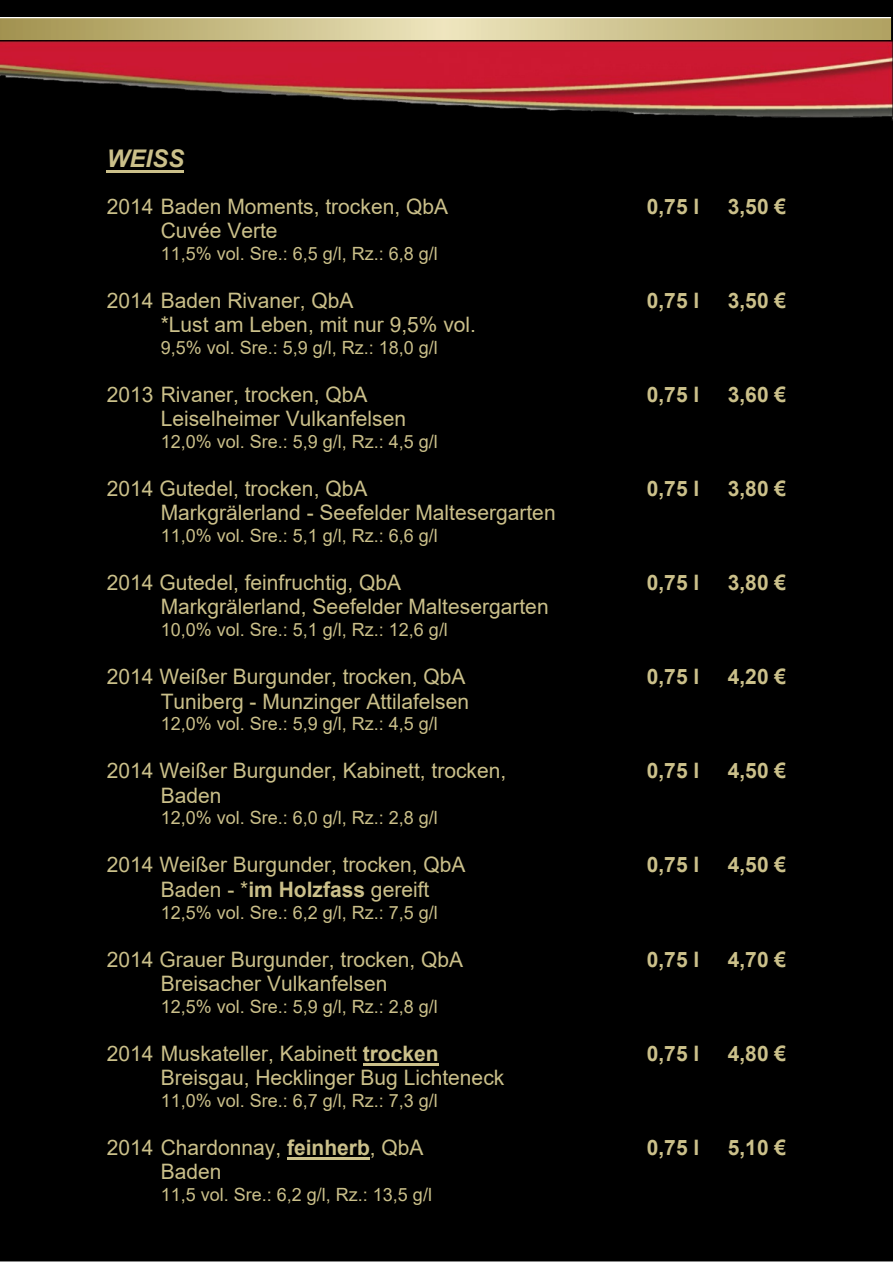
<style>
.page{position:relative;width:893px;height:1263px;background:#fff}
.page>*{position:absolute;margin:0;border:0;box-sizing:border-box;transform-origin:0 0}
.t1{font:italic 700 24.3px "Arial";color:#cbc08a}
.t2{font:21.3px "Arial";color:#cbc08a}
.t3{font:700 21.3px "Arial";color:#cbc08a}
.t4{font:18.3px "Arial";color:#cbc08a}
.s1{font-weight:700}
</style>
<div class="page">
<div style="left:0;top:0;width:893px;height:1261px;background:#000"></div>
<hr style="left:107px;top:170px;width:77px;height:3px;background:#cbc08a">
<hr style="left:363px;top:1063px;width:76px;height:2px;background:#cbc08a">
<hr style="left:287px;top:1157px;width:83px;height:2px;background:#cbc08a">
<img style="left:0;top:17px;width:893px;height:24px">
<img style="left:0;top:41px;width:893px;height:79px">
<p class="t1" style="left:107px;top:150px;width:79px">WEISS</p>
<p class="t2" style="left:107px;top:198px;width:343px">2014 Baden Moments, trocken, QbA</p>
<p class="t3" style="left:647px;top:198px;width:54px">0,75 l</p>
<p class="t3" style="left:728px;top:198px;width:60px">3,50 €</p>
<p class="t2" style="left:161px;top:222px;width:118px">Cuvée Verte</p>
<p class="t4" style="left:161px;top:246px;width:279px">11,5% vol. Sre.: 6,5 g/l, Rz.: 6,8 g/l</p>
<p class="t2" style="left:107px;top:292px;width:248px">2014 Baden Rivaner, QbA</p>
<p class="t3" style="left:647px;top:292px;width:54px">0,75 l</p>
<p class="t3" style="left:728px;top:292px;width:60px">3,50 €</p>
<p class="t2" style="left:161px;top:317px;width:317px">*Lust am Leben, mit nur 9,5% vol.</p>
<p class="t4" style="left:161px;top:340px;width:279px">9,5% vol. Sre.: 5,9 g/l, Rz.: 18,0 g/l</p>
<p class="t2" style="left:107px;top:386px;width:262px">2013 Rivaner, trocken, QbA</p>
<p class="t3" style="left:647px;top:386px;width:54px">0,75 l</p>
<p class="t3" style="left:728px;top:386px;width:60px">3,60 €</p>
<p class="t2" style="left:161px;top:411px;width:247px">Leiselheimer Vulkanfelsen</p>
<p class="t4" style="left:161px;top:434px;width:279px">12,0% vol. Sre.: 5,9 g/l, Rz.: 4,5 g/l</p>
<p class="t2" style="left:107px;top:480px;width:262px">2014 Gutedel, trocken, QbA</p>
<p class="t3" style="left:647px;top:480px;width:54px">0,75 l</p>
<p class="t3" style="left:728px;top:480px;width:60px">3,80 €</p>
<p class="t2" style="left:161px;top:505px;width:396px">Markgrälerland - Seefelder Maltesergarten</p>
<p class="t4" style="left:161px;top:529px;width:279px">11,0% vol. Sre.: 5,1 g/l, Rz.: 6,6 g/l</p>
<p class="t2" style="left:107px;top:575px;width:296px">2014 Gutedel, feinfruchtig, QbA</p>
<p class="t3" style="left:647px;top:575px;width:54px">0,75 l</p>
<p class="t3" style="left:728px;top:575px;width:60px">3,80 €</p>
<p class="t2" style="left:161px;top:599px;width:389px">Markgrälerland, Seefelder Maltesergarten</p>
<p class="t4" style="left:161px;top:623px;width:289px">10,0% vol. Sre.: 5,1 g/l, Rz.: 12,6 g/l</p>
<p class="t2" style="left:107px;top:669px;width:360px">2014 Weißer Burgunder, trocken, QbA</p>
<p class="t3" style="left:647px;top:669px;width:54px">0,75 l</p>
<p class="t3" style="left:728px;top:669px;width:60px">4,20 €</p>
<p class="t2" style="left:161px;top:693px;width:310px">Tuniberg - Munzinger Attilafelsen</p>
<p class="t4" style="left:161px;top:717px;width:279px">12,0% vol. Sre.: 5,9 g/l, Rz.: 4,5 g/l</p>
<p class="t2" style="left:107px;top:763px;width:401px">2014 Weißer Burgunder, Kabinett, trocken,</p>
<p class="t3" style="left:647px;top:763px;width:54px">0,75 l</p>
<p class="t3" style="left:728px;top:763px;width:60px">4,50 €</p>
<p class="t2" style="left:161px;top:787px;width:62px">Baden</p>
<p class="t4" style="left:161px;top:811px;width:279px">12,0% vol. Sre.: 6,0 g/l, Rz.: 2,8 g/l</p>
<p class="t2" style="left:107px;top:857px;width:360px">2014 Weißer Burgunder, trocken, QbA</p>
<p class="t3" style="left:647px;top:857px;width:54px">0,75 l</p>
<p class="t3" style="left:728px;top:857px;width:60px">4,50 €</p>
<p class="t2" style="left:161px;top:881px;width:270px">Baden - *<span class="s1">im Holzfass</span> gereift</p>
<p class="t4" style="left:161px;top:905px;width:279px">12,5% vol. Sre.: 6,2 g/l, Rz.: 7,5 g/l</p>
<p class="t2" style="left:107px;top:951px;width:358px">2014 Grauer Burgunder, trocken, QbA</p>
<p class="t3" style="left:647px;top:951px;width:54px">0,75 l</p>
<p class="t3" style="left:728px;top:951px;width:60px">4,70 €</p>
<p class="t2" style="left:161px;top:975px;width:228px">Breisacher Vulkanfelsen</p>
<p class="t4" style="left:161px;top:999px;width:279px">12,5% vol. Sre.: 5,9 g/l, Rz.: 2,8 g/l</p>
<p class="t2" style="left:107px;top:1045px;width:333px">2014 Muskateller, Kabinett <span class="s1">trocken</span></p>
<p class="t3" style="left:647px;top:1045px;width:54px">0,75 l</p>
<p class="t3" style="left:728px;top:1045px;width:60px">4,80 €</p>
<p class="t2" style="left:161px;top:1070px;width:345px">Breisgau, Hecklinger Bug Lichteneck</p>
<p class="t4" style="left:161px;top:1093px;width:279px">11,0% vol. Sre.: 6,7 g/l, Rz.: 7,3 g/l</p>
<p class="t2" style="left:107px;top:1139px;width:318px">2014 Chardonnay, <span class="s1">feinherb</span>, QbA</p>
<p class="t3" style="left:647px;top:1139px;width:54px">0,75 l</p>
<p class="t3" style="left:728px;top:1139px;width:60px">5,10 €</p>
<p class="t2" style="left:161px;top:1164px;width:62px">Baden</p>
<p class="t4" style="left:161px;top:1187px;width:273px">11,5 vol. Sre.: 6,2 g/l, Rz.: 13,5 g/l</p>
</div>
